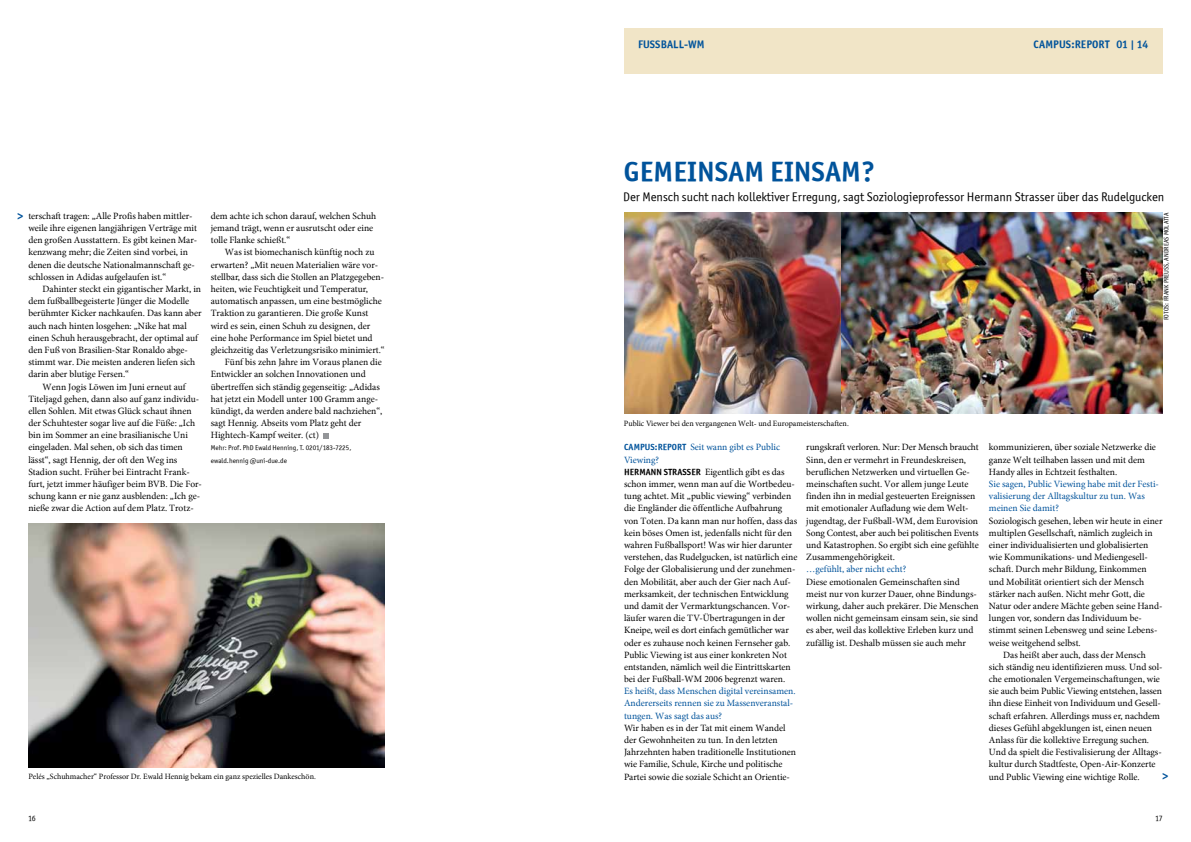
<style>
.page{position:relative;width:1191px;height:842px;background:#fff}
.page>*{position:absolute;margin:0;border:0;box-sizing:border-box;transform-origin:0 0}
.t1{font:28px "Officina Sans ITCTT Bold";letter-spacing:.01em;color:#00539b}
.t2{font:12.5px "Officina Sans ITCTT Book";color:#000}
.t3{font:11.5px "Officina Sans ITCTT Bold";color:#00539b}
.t4{font:11px "Officina Sans ITCTT Bold";letter-spacing:.01em;color:#00539b}
.t5{font:9.5px/12.2px "Minion";color:#000}
.t6{font:9.5px/12.2px "Minion";color:#00539b}
.t7{font:8px "Minion";color:#000}
.t8{font:8px "Officina Sans ITCTT Book";color:#000}
.t9{font:7px/12.2px "Officina Sans ITCTT Book";color:#000}
.t10{font:6.5px "Officina Sans ITCTT Book";color:#000}
.s1{font-family:"Officina Sans ITCTT Bold";font-size:9px;color:#00539b}
.s2{color:#00539b}
.s3{font-family:"Officina Sans ITCTT Bold";font-size:9px}
</style>
<div class="page">
<img style="left:624px;top:213px;width:538px;height:201px">
<div style="left:624px;top:28px;width:538px;height:46px;background:#f1e5c7"></div>
<img style="left:28px;top:524px;width:357px;height:243px">
<svg style="left:323px;top:433px;width:6px;height:5px"></svg>
<p class="t4" style="left:638px;top:38px;width:66px">FUSS BALL-WM</p>
<p class="t4" style="left:1033px;top:38px;width:7px">CAMPUS</p>
<p class="t4" style="left:1071px;top:38px;width:79px">:REPORT 01 | 14</p>
<h1 class="t1" style="left:624px;top:154px;width:253px">GEMEINSAM EINSAM?</h1>
<h2 class="t2" style="left:623px;top:190px;width:542px">Der Mensch sucht nach kollektiver Erregung, sagt Soziologieprofessor Hermann Strasser über das Rudelgucken</h2>
<p class="t5" style="left:28px;top:210px;width:170px">terschaft tragen: „Alle Profis haben mittler&shy;weile ihre eigenen langjährigen Verträge mit den großen Ausstattern. Es gibt keinen Mar&shy;kenzwang mehr; die Zeiten sind vorbei, in denen die deutsche Nationalmannschaft ge&shy;schlossen in Adidas aufgelaufen ist.“</p>
<p class="t5" style="left:43px;top:283px;width:160px">Dahinter steckt ein gigantischer Markt, in</p>
<p class="t5" style="left:28px;top:295px;width:162px">dem fußballbegeisterte Jünger die Modelle</p>
<p class="t5" style="left:28px;top:307px;width:175px">berühmter Kicker nachkaufen. Das kann aber</p>
<p class="t5" style="left:28px;top:319px;width:160px">auch nach hinten losgehen: „Nike hat mal</p>
<p class="t5" style="left:28px;top:331px;width:171px">einen Schuh herausgebracht, der optimal auf</p>
<p class="t5" style="left:28px;top:344px;width:161px">den Fuß von Brasilien-Star Ronaldo abge-</p>
<p class="t5" style="left:28px;top:356px;width:168px">stimmt war. Die meisten anderen liefen sich</p>
<p class="t5" style="left:28px;top:368px;width:102px">darin aber blutige Fersen.“</p>
<p class="t5" style="left:43px;top:380px;width:145px">Wenn Jogis Löwen im Juni erneut auf</p>
<p class="t5" style="left:28px;top:392px;width:172px">Titeljagd gehen, dann also auf ganz individu-</p>
<p class="t5" style="left:28px;top:405px;width:165px">ellen Sohlen. Mit etwas Glück schaut ihnen</p>
<p class="t5" style="left:28px;top:417px;width:168px">der Schuhtester sogar live auf die Füße: „Ich</p>
<p class="t5" style="left:28px;top:429px;width:161px">bin im Sommer an eine brasilianische Uni</p>
<p class="t5" style="left:28px;top:441px;width:156px">eingeladen. Mal sehen, ob sich das timen</p>
<p class="t5" style="left:28px;top:453px;width:150px">lässt“, sagt Hennig, der oft den Weg ins</p>
<p class="t5" style="left:28px;top:466px;width:163px">Stadion sucht. Früher bei Eintracht Frank-</p>
<p class="t5" style="left:28px;top:478px;width:175px">furt, jetzt immer häufiger beim BVB. Die For-</p>
<p class="t5" style="left:28px;top:490px;width:173px">schung kann er nie ganz ausblenden: „Ich ge-</p>
<p class="t5" style="left:28px;top:502px;width:167px">nieße zwar die Action auf dem Platz. Trotz-</p>
<p class="t5" style="left:211px;top:210px;width:167px">dem achte ich schon darauf, welchen Schuh jemand trägt, wenn er ausrutscht oder eine tolle Flanke schießt.“</p>
<p class="t5" style="left:225px;top:246px;width:151px">Was ist biomechanisch künftig noch zu</p>
<p class="t5" style="left:211px;top:258px;width:169px">erwarten? „Mit neuen Materialien wäre vor-</p>
<p class="t5" style="left:211px;top:271px;width:175px">stellbar, dass sich die Stollen an Platzgegeben-</p>
<p class="t5" style="left:211px;top:283px;width:159px">heiten, wie Feuchtigkeit und Temperatur,</p>
<p class="t5" style="left:211px;top:295px;width:172px">automatisch anpassen, um eine bestmögliche</p>
<p class="t5" style="left:211px;top:307px;width:159px">Traktion zu garantieren. Die große Kunst</p>
<p class="t5" style="left:211px;top:319px;width:161px">wird es sein, einen Schuh zu designen, der</p>
<p class="t5" style="left:211px;top:331px;width:163px">eine hohe Performance im Spiel bietet und</p>
<p class="t5" style="left:211px;top:344px;width:175px">gleichzeitig das Verletzungsrisiko minimiert.“</p>
<p class="t5" style="left:225px;top:356px;width:158px">Fünf bis zehn Jahre im Voraus planen die</p>
<p class="t5" style="left:211px;top:368px;width:156px">Entwickler an solchen Innovationen und</p>
<p class="t5" style="left:211px;top:380px;width:171px">übertreffen sich ständig gegenseitig: „Adidas</p>
<p class="t5" style="left:211px;top:392px;width:169px">hat jetzt ein Modell unter 100 Gramm ange-</p>
<p class="t5" style="left:211px;top:405px;width:173px">kündigt, da werden andere bald nachziehen“,</p>
<p class="t5" style="left:211px;top:417px;width:152px">sagt Hennig. Abseits vom Platz geht der</p>
<p class="t5" style="left:211px;top:429px;width:110px">Hightech-Kampf weiter. (ct)</p>
<p class="t9" style="left:211px;top:442px;width:142px">Mehr: Prof. PhD Ewald Henning, T. 0201/183-7225, ewald.hennig @uni-due.de</p>
<p class="t3" style="left:17px;top:208px;width:7px">&gt;</p>
<p class="t10" style="left:1162px;top:320px;width:109px;rotate:-90deg">Fotos: Frank PreuSS, Andreas Molatta</p>
<p class="t7" style="left:624px;top:419px;width:226px">Public Viewer bei den vergangenen Welt- und Europameisterschaften.</p>
<p class="t5" style="left:989px;top:441px;width:168px">kommunizieren, über soziale Netzwerke die ganze Welt teilhaben lassen und mit dem<br>Handy alles in Echtzeit festhalten.</p>
<p class="t6" style="left:989px;top:478px;width:171px">Sie sagen, Public Viewing habe mit der Festi&shy;valisierung der Alltagskultur zu tun. Was meinen Sie damit?</p>
<p class="t5" style="left:989px;top:514px;width:175px">Soziologisch gesehen, leben wir heute in einer</p>
<p class="t5" style="left:989px;top:526px;width:165px">multiplen Gesellschaft, nämlich zugleich in</p>
<p class="t5" style="left:989px;top:539px;width:161px">einer individualisierten und globalisierten</p>
<p class="t5" style="left:989px;top:551px;width:160px">wie Kommunikations- und Mediengesell-</p>
<p class="t5" style="left:989px;top:563px;width:159px">schaft. Durch mehr Bildung, Einkommen</p>
<p class="t5" style="left:989px;top:575px;width:157px">und Mobilität orientiert sich der Mensch</p>
<p class="t5" style="left:989px;top:587px;width:157px">stärker nach außen. Nicht mehr Gott, die</p>
<p class="t5" style="left:989px;top:600px;width:175px">Natur oder andere Mächte geben seine Hand-</p>
<p class="t5" style="left:989px;top:612px;width:154px">lungen vor, sondern das Individuum be-</p>
<p class="t5" style="left:989px;top:624px;width:170px">stimmt seinen Lebensweg und seine Lebens-</p>
<p class="t5" style="left:989px;top:636px;width:93px">weise weitgehend selbst.</p>
<p class="t5" style="left:1003px;top:648px;width:144px">Das heißt aber auch, dass der Mensch</p>
<p class="t5" style="left:989px;top:661px;width:175px">sich ständig neu identifizieren muss. Und sol-</p>
<p class="t5" style="left:989px;top:673px;width:173px">che emotionalen Vergemeinschaftungen, wie</p>
<p class="t5" style="left:989px;top:685px;width:174px">sie auch beim Public Viewing entstehen, lassen</p>
<p class="t5" style="left:989px;top:697px;width:173px">ihn diese Einheit von Individuum und Gesell-</p>
<p class="t5" style="left:989px;top:709px;width:173px">schaft erfahren. Allerdings muss er, nachdem</p>
<p class="t5" style="left:989px;top:722px;width:165px">dieses Gefühl abgeklungen ist, einen neuen</p>
<p class="t5" style="left:989px;top:734px;width:162px">Anlass für die kollektive Erregung suchen.</p>
<p class="t5" style="left:989px;top:746px;width:174px">Und da spielt die Festivalisierung der Alltags-</p>
<p class="t5" style="left:989px;top:758px;width:168px">kultur durch Stadtfeste, Open-Air-Konzerte</p>
<p class="t5" style="left:989px;top:770px;width:152px">und Public Viewing eine wichtige Rolle.</p>
<p class="t5" style="left:806px;top:441px;width:174px">rungskraft verloren. Nur: Der Mensch braucht Sinn, den er vermehrt in Freundeskreisen, beruflichen Netzwerken und virtuellen Ge&shy;meinschaften sucht. Vor allem junge Leute finden ihn in medial gesteuerten Ereignissen mit emotionaler Aufladung wie dem Welt&shy;jugendtag, der Fußball-WM, dem Eurovision Song Contest, aber auch bei politischen Events und Katastrophen. So ergibt sich eine gefühlte Zusammengehörigkeit.</p>
<p class="t6" style="left:806px;top:563px;width:102px">…gefühlt, aber nicht echt?</p>
<p class="t5" style="left:806px;top:575px;width:174px">Diese emotionalen Gemeinschaften sind meist nur von kurzer Dauer, ohne Bindungs&shy;wirkung, daher auch prekärer. Die Menschen wollen nicht gemeinsam einsam sein, sie sind es aber, weil das kollektive Erleben kurz und zufällig ist. Deshalb müssen sie auch mehr</p>
<p class="t5" style="left:624px;top:441px;width:175px"><span class="s1">CAMPUS:REPORT</span> <span class="s2">Seit wann gibt es Public Viewing?<br></span><span class="s3">H ERMANN STRASSER</span> Eigentlich gibt es das schon immer, wenn man auf die Wortbedeu&shy;tung achtet. Mit „public viewing“ verbinden die Engländer die öffentliche Aufbahrung von Toten. Da kann man nur hoffen, dass das kein böses Omen ist, jedenfalls nicht für den wahren Fußballsport! Was wir hier darunter verstehen, das Rudelgucken, ist natürlich eine Folge der Globalisierung und der zunehmen&shy;den Mobilität, aber auch der Gier nach Auf&shy;merksamkeit, der technischen Entwicklung und damit der Vermarktungschancen. Vor&shy;läufer waren die TV-Übertragungen in der Kneipe, weil es dort einfach gemütlicher war oder es zuhause noch keinen Fernseher gab.<br>Public Viewing ist aus einer konkreten Not entstanden, nämlich weil die Eintrittskarten bei der Fußball-WM 2006 begrenzt waren.</p>
<p class="t6" style="left:624px;top:685px;width:173px">Es heißt, dass Menschen digital vereinsamen.<br>Andererseits rennen sie zu Massenveranstal&shy;tungen. Was sagt das aus?</p>
<p class="t5" style="left:624px;top:722px;width:173px">Wir haben es in der Tat mit einem Wandel der Gewohnheiten zu tun. In den letzten Jahrzehnten haben traditionelle Institutionen wie Familie, Schule, Kirche und politische Partei sowie die soziale Schicht an Orientie-</p>
<p class="t3" style="left:1162px;top:769px;width:7px">&gt;</p>
<p class="t7" style="left:28px;top:772px;width:289px">Pelés „Schuhmacher“ Professor Dr. Ewald Hennig bekam ein ganz spezielles Dankeschön.</p>
<p class="t8" style="left:28px;top:814px;width:9px">16</p>
<p class="t8" style="left:1155px;top:814px;width:9px">17</p>
</div>
